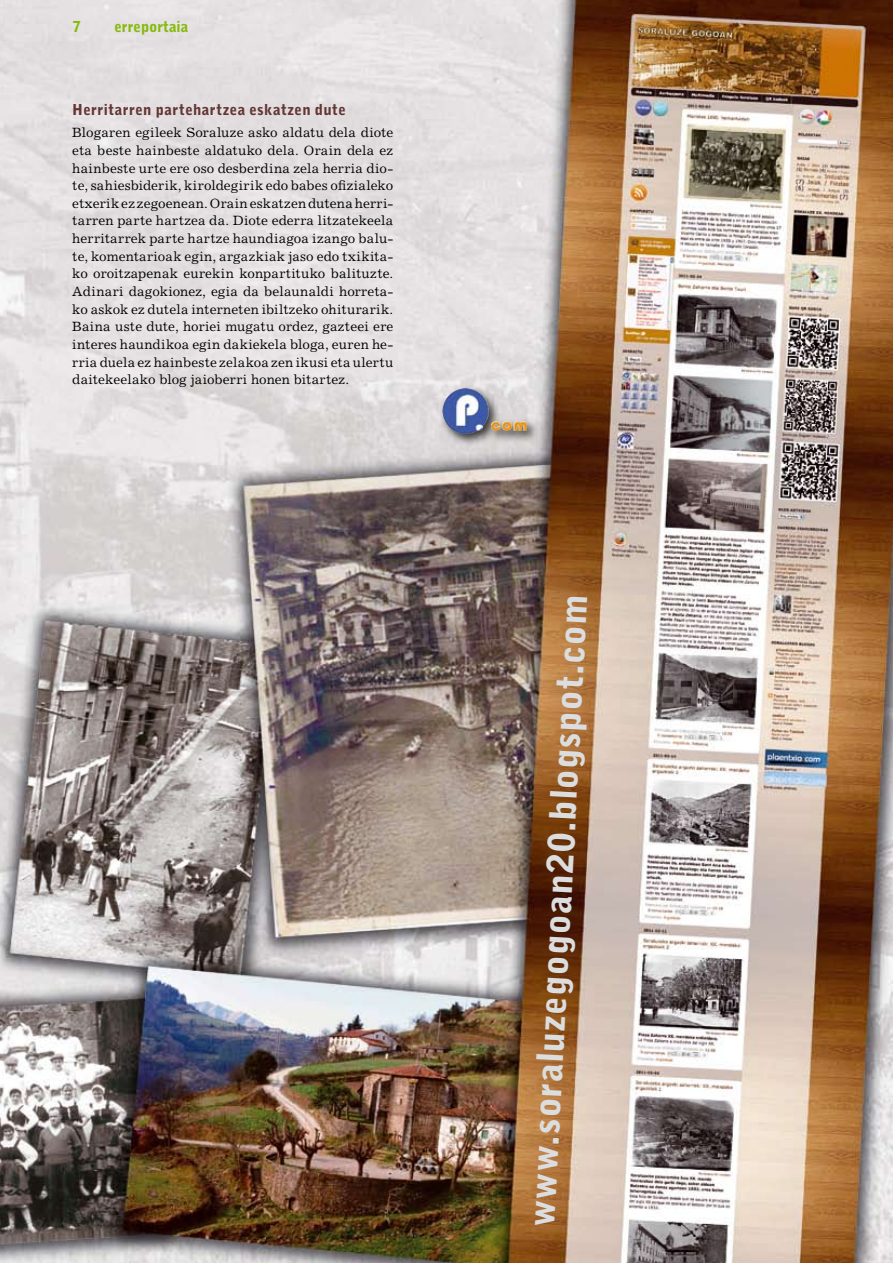
<style>
.page{position:relative;width:893px;height:1263px;background:#fff}
.page>*{position:absolute;margin:0;border:0;box-sizing:border-box;transform-origin:0 0}
.t1{font:900 36.15px "Bell Gothic Std";color:#dbdddf}
.t2{font:900 15px "Bell Gothic Std";letter-spacing:.03em;color:#633634}
.t3{font:900 15px "Bell Gothic Std";color:#86ba0d}
.t4{font:13.5px/17.7px "Excelsior";letter-spacing:.015em;color:#000;text-align:justify}
</style>
<div class="page">
<img style="left:0;top:0;width:893px;height:1263px">
<div style="left:0;top:98px;width:34px;height:158px;background:#e6e2e3"></div>
<div style="left:438px;top:384px;width:108px;height:74px;background:#000;opacity:.75"></div>
<img style="left:442px;top:388px;width:85px;height:46px">
<p class="t3" style="left:72px;top:18px;width:10px">7</p>
<p class="t3" style="left:114px;top:18px;width:75px">erreportaia</p>
<p class="t2" style="left:72px;top:101px;width:275px">Herritarren partehartzea eskatzen dute</p>
<p class="t4" style="left:72px;top:124px;width:323px">Blogaren egileek Soraluze asko aldatu dela diote eta beste hainbeste aldatuko dela. Orain dela ez hainbeste urte ere oso desberdina zela herria dio&shy;te, sahiesbiderik, kiroldegirik edo babes ofizialeko etxerik ez zegoenean. Orain eskatzen dutena herri&shy;tarren parte hartzea da. Diote ederra litzatekeela herritarrek parte hartze haundiagoa izango balu&shy;te, komentarioak egin, argazkiak jaso edo txikita&shy;ko oroitzapenak eurekin konpartituko balituzte.<br>Adinari dagokionez, egia da belaunaldi horreta&shy;ko askok ez dutela interneten ibiltzeko ohiturarik.<br>Baina uste dute, horiei mugatu ordez, gazteei ere interes haundikoa egin dakiekela bloga, euren he&shy;rria duela ez hainbeste zelakoa zen ikusi eta ulertu daitekeelako blog jaioberri honen bitartez.</p>
<h1 class="t1" style="left:520px;top:1225px;width:634px;rotate:-87deg">www.soraluzegogoan20.blogspot.com</h1>
</div>
